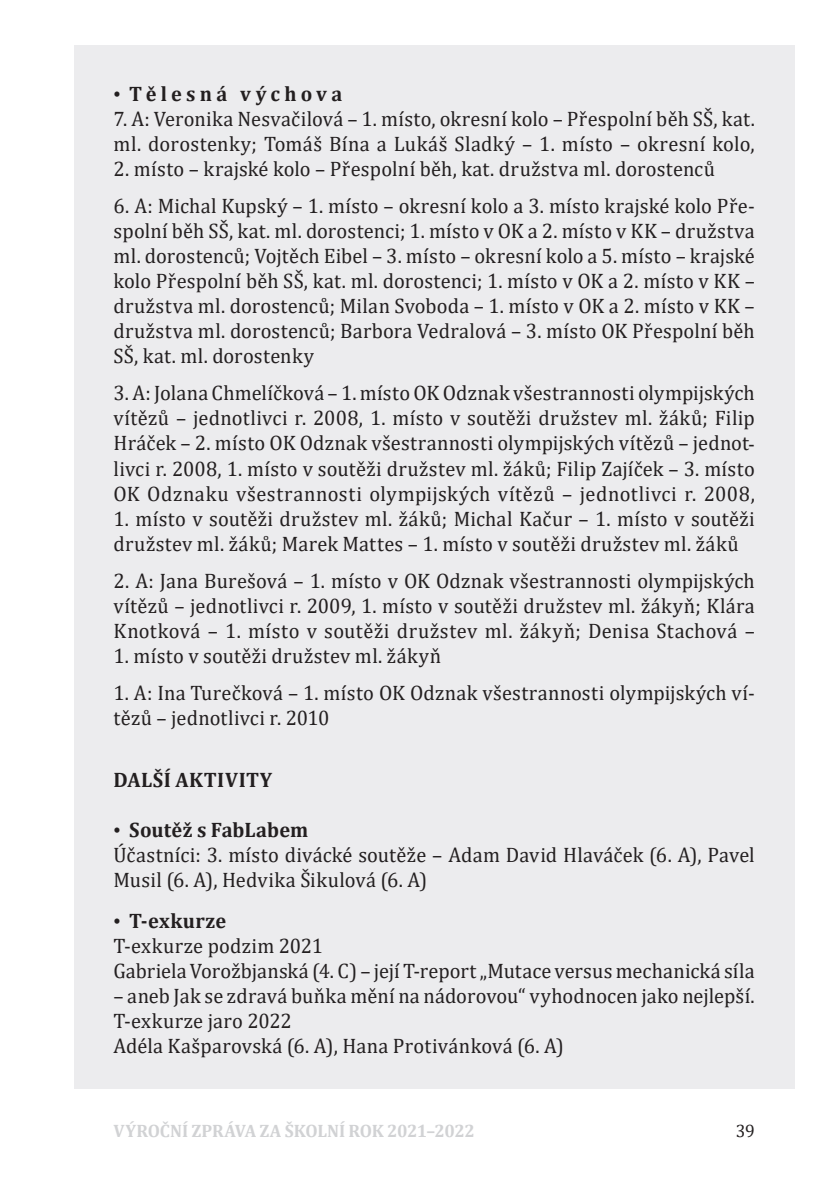
<style>
.page{position:relative;width:840px;height:1191px;background:#fff}
.page>*{position:absolute;margin:0;border:0;box-sizing:border-box;transform-origin:0 0}
.t1{font:21px/25px "Cambria";letter-spacing:.015em;color:#231f20}
.t2{font:700 21px "Cambria";letter-spacing:.205em;color:#231f20}
.t3{font:700 21px "Cambria";letter-spacing:.03em;color:#231f20}
.t4{font:700 18px "Cambria";letter-spacing:-.015em;color:#d1d2d4}
.t5{font:18px "Cambria";color:#231f20}
.s1{font-family:"Garamond";font-weight:400}
.s2{font-family:"Garamond"}
.s3{font-weight:700}
</style>
<div class="page">
<div style="left:74px;top:45px;width:720px;height:1044px;background:#ececee"></div>
<p class="t2" style="left:113px;top:79px;width:230px"><span class="s1">•</span> Tělesná výchova</p>
<p class="t1" style="left:113px;top:107px;width:642px">7. A: Veronika Nesvačilová – 1. místo, okresní kolo – Přespolní běh SŠ, kat. ml. dorostenky; Tomáš Bína a Lukáš Sladký – 1. místo – okresní kolo,</p>
<p class="t1" style="left:113px;top:157px;width:602px">2. místo – krajské kolo – Přespolní běh, kat. družstva ml. dorostenců</p>
<p class="t1" style="left:113px;top:194px;width:642px;text-align:justify">6. A: Michal Kupský – 1. místo – okresní kolo a 3. místo krajské kolo Pře&shy;spolní běh SŠ, kat. ml. dorostenci; 1. místo v OK a 2. místo v KK – družstva ml. dorostenců; Vojtěch Eibel – 3. místo – okresní kolo a 5. místo – krajské kolo Přespolní běh SŠ, kat. ml. dorostenci; 1. místo v OK a 2. místo v KK – družstva ml. dorostenců; Milan Svoboda – 1. místo v OK a 2. místo v KK – družstva ml. dorostenců; Barbora Vedralová – 3. místo OK Přespolní běh SŠ, kat. ml. dorostenky</p>
<p class="t1" style="left:113px;top:381px;width:642px;text-align:justify">3. A: Jolana Chmelíčková – 1. místoOKOdznak všestrannosti olympijských vítězů – jednotlivci r. 2008, 1. místo v soutěži družstev ml. žáků; Filip Hráček – 2. místo OK Odznak všestrannosti olympijských vítězů – jednot&shy;livci r. 2008, 1. místo v soutěži družstev ml. žáků; Filip Zajíček – 3. místo OK Odznaku všestrannosti olympijských vítězů – jednotlivci r. 2008,</p>
<p class="t1" style="left:113px;top:506px;width:642px">1. místo v soutěži družstev ml. žáků; Michal Kačur – 1. místo v soutěži družstev ml. žáků; Marek Mattes – 1. místo v soutěži družstev ml. žáků</p>
<p class="t1" style="left:113px;top:568px;width:642px;text-align:justify">2. A: Jana Burešová – 1. místo v OK Odznak všestrannosti olympijských vítězů – jednotlivci r. 2009, 1. místo v soutěži družstev ml. žákyň; Klára Knotková – 1. místo v soutěži družstev ml. žákyň; Denisa Stachová –</p>
<p class="t1" style="left:113px;top:643px;width:329px">1. místo v soutěži družstev ml. žákyň</p>
<p class="t1" style="left:113px;top:680px;width:642px">1. A: Ina Turečková – 1. místo OK Odznak všestrannosti olympijských ví&shy;tězů – jednotlivci r. 2010</p>
<p class="t3" style="left:113px;top:764px;width:160px">DALŠÍ AKTIVITY</p>
<p class="t1" style="left:113px;top:817px;width:642px"><span class="s2">•</span> <span class="s3">Soutěž s FabLabem<br></span>Účastníci: 3. místo divácké soutěže – Adam David Hlaváček (6. A), Pavel<br>Musil (6. A), Hedvika Šikulová (6. A)</p>
<p class="t1" style="left:113px;top:908px;width:642px"><span class="s2">•</span> <span class="s3">T-exkurze<br></span>T-exkurze podzim 2021<br>Gabriela Vorožbjanská (4. C) – její T-report„Mutace versus mechanická síla</p>
<p class="t1" style="left:113px;top:983px;width:642px">– aneb Jak se zdravá buňka mění na nádorovou“ vyhodnocen jako nejlepší.<br>T-exkurze jaro 2022<br>Adéla Kašparovská (6. A), Hana Protivánková (6. A)</p>
<p class="t4" style="left:113px;top:1118px;width:363px">VÝROČNÍ ZPRÁVA ZA ŠKOLNÍ ROK 2021–2022</p>
<p class="t5" style="left:735px;top:1120px;width:20px">39</p>
</div>
